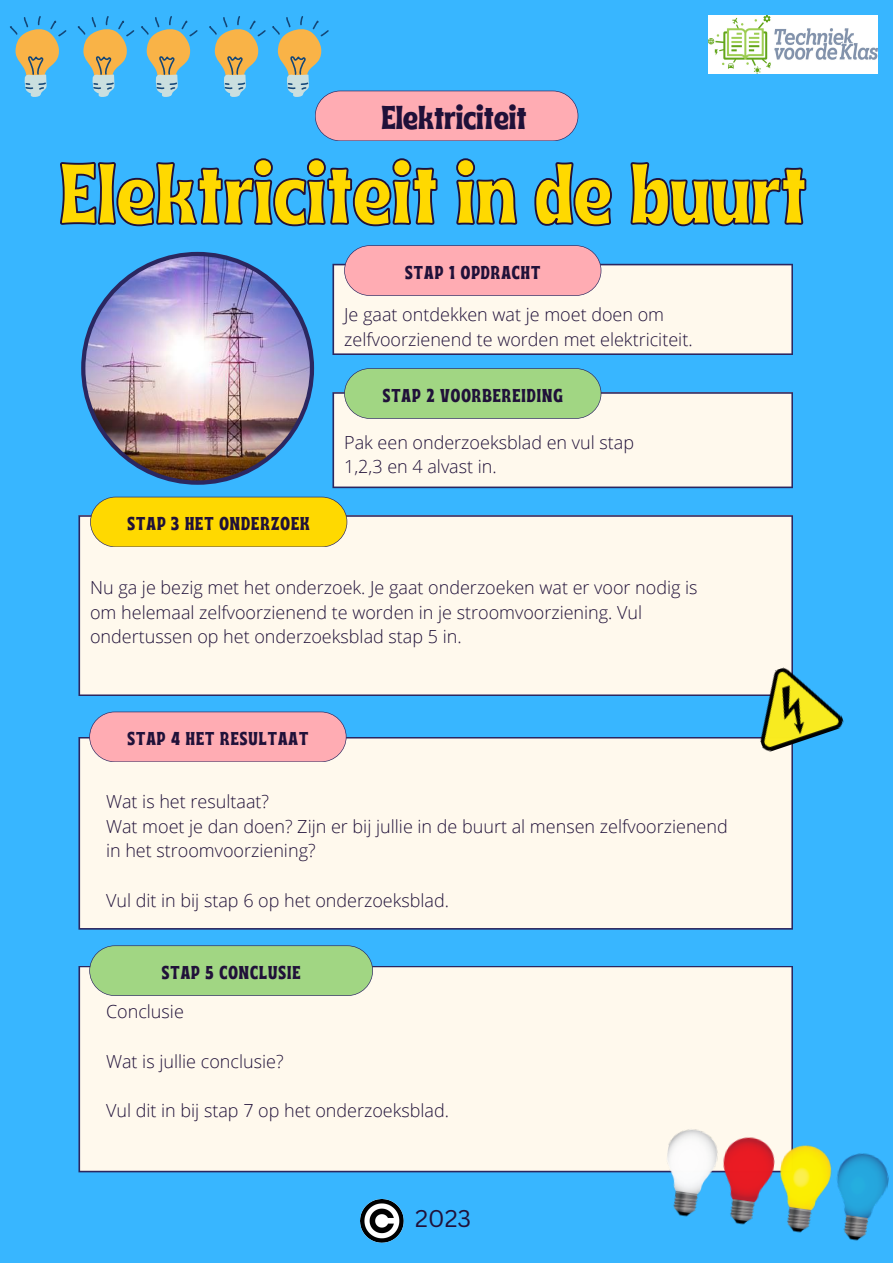
<style>
.page{position:relative;width:893px;height:1263px;background:#38b6ff}
.page>*{position:absolute;margin:0;border:0;box-sizing:border-box;transform-origin:0 0}
.t1{font:86.1px "Ayr Tropika Island Int";color:#ffd900}
.t2{font:33.08px "Ayr Tropika Island Int";color:#201139}
.t3{font:23.55px "Canva Sans";color:#201139}
.t4{font:18.6px "Ayr Tropika Island Int";letter-spacing:.055em;color:#201139}
.t5{font:300 18px/24.8px "Open Sans";color:#201139}
</style>
<div class="page">
<div style="left:78px;top:966px;width:715px;height:206px;background:#fff9ed"></div>
<div style="left:78px;top:737px;width:715px;height:193px;background:#fff9ed"></div>
<div style="left:78px;top:515px;width:715px;height:181px;background:#fff9ed"></div>
<svg style="left:90px;top:497px;width:257px;height:50px;background:#f6d50c"></svg>
<svg style="left:332px;top:245px;width:461px;height:110px;background:#e7d9db"></svg>
<svg style="left:332px;top:368px;width:461px;height:120px;background:#d1e4d3"></svg>
<svg style="left:89px;top:712px;width:257px;height:50px;background:#f6abb4"></svg>
<svg style="left:89px;top:945px;width:284px;height:51px;background:#9cd087"></svg>
<img style="left:81px;top:252px;width:233px;height:233px">
<svg style="left:60px;top:158px;width:747px;height:69px"></svg>
<svg style="left:10px;top:16px;width:57px;height:81px"></svg>
<img style="left:740px;top:655px;width:104px;height:98px">
<img style="left:657px;top:1115px;width:232px;height:126px">
<svg style="left:78px;top:16px;width:56px;height:81px"></svg>
<svg style="left:141px;top:16px;width:57px;height:81px"></svg>
<img style="left:709px;top:16px;width:168px;height:58px">
<img style="left:360px;top:1199px;width:43px;height:43px">
<svg style="left:209px;top:16px;width:57px;height:81px"></svg>
<svg style="left:272px;top:16px;width:306px;height:125px"></svg>
<p class="t2" style="left:381px;top:86px;width:147px">Elektriciteit</p>
<p class="t1" style="left:60px;top:112px;width:749px">Elektriciteit in de buurt</p>
<p class="t4" style="left:405px;top:254px;width:137px">STAP 1 OPDRACHT</p>
<p class="t5" style="left:344px;top:302px;width:350px">Je gaat ontdekken wat je moet doen om zelfvoorzienend te worden met elektriciteit.</p>
<p class="t4" style="left:383px;top:377px;width:182px">STAP 2 VOORBEREIDING</p>
<p class="t4" style="left:128px;top:506px;width:184px">STAP 3 HET ONDERZOEK</p>
<p class="t5" style="left:344px;top:429px;width:291px">Pak een onderzoeksblad en vul stap<br>1,2,3 en 4 alvast in.</p>
<p class="t5" style="left:90px;top:575px;width:609px">Nu ga je bezig met het onderzoek. Je gaat onderzoeken wat er voor nodig is om helemaal zelfvoorzienend te worden in je stroomvoorziening. Vul ondertussen op het onderzoeksblad stap 5 in.</p>
<p class="t4" style="left:127px;top:721px;width:182px">STAP 4 HET RESULTAAT</p>
<p class="t5" style="left:106px;top:788px;width:165px">Wat is het resultaat?</p>
<p class="t5" style="left:106px;top:813px;width:623px">Wat moet je dan doen? Zijn er bij jullie in de buurt al mensen zelfvoorzienend in het stroomvoorziening?</p>
<p class="t5" style="left:106px;top:887px;width:344px">Vul dit in bij stap 6 op het onderzoeksblad.</p>
<p class="t4" style="left:162px;top:954px;width:140px">STAP 5 CONCLUSIE</p>
<p class="t5" style="left:106px;top:999px;width:79px">Conclusie</p>
<p class="t5" style="left:106px;top:1048px;width:179px">Wat is jullie conclusie?</p>
<p class="t5" style="left:106px;top:1098px;width:344px">Vul dit in bij stap 7 op het onderzoeksblad.</p>
<p class="t3" style="left:415px;top:1202px;width:57px">2023</p>
</div>
